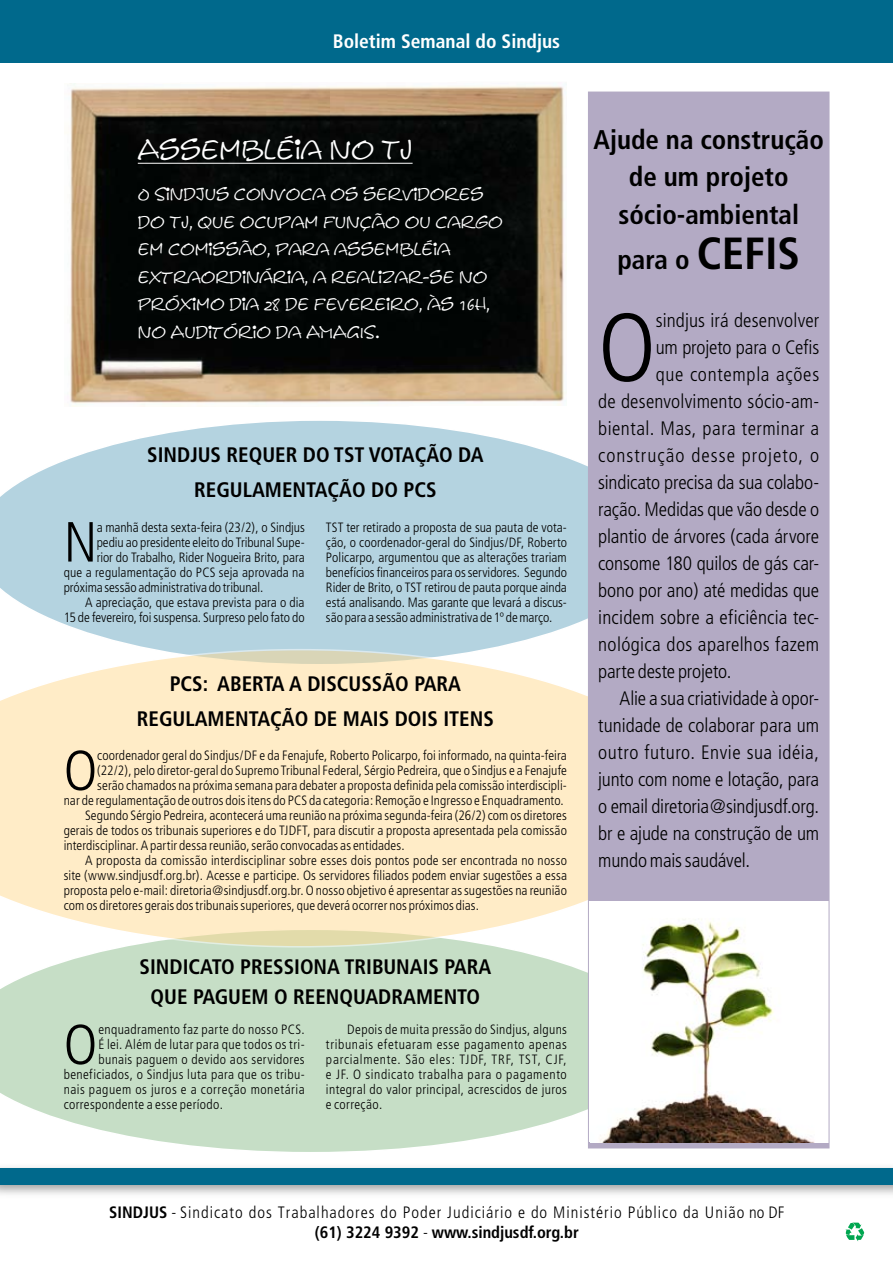
<style>
.page{position:relative;width:893px;height:1263px;background:#fff}
.page>*{position:absolute;margin:0;border:0;box-sizing:border-box;transform-origin:0 0}
.t1{font:300 condensed 96.9px "Frutiger";color:#000}
.t2{font:300 condensed 56.55px "Frutiger";color:#000}
.t3{font:700 condensed 27px/37.5px "Frutiger";color:#000;text-align:center}
.t4{font:26.25px "Calvin";color:#fff}
.t5{font:700 condensed 21px "Frutiger";color:#000}
.t6{font:300 condensed 19.5px "Frutiger";color:#000}
.t7{font:300 condensed 19.5px "Frutiger";letter-spacing:.025em;color:#000}
.t8{font:300 condensed 19.5px "Frutiger";letter-spacing:.02em;color:#000}
.t9{font:300 condensed 19.5px "Frutiger";letter-spacing:.05em;color:#000}
.t10{font:700 condensed 19.5px "Frutiger";color:#fff}
.t11{font:300 condensed 19.5px "Frutiger";letter-spacing:.035em;color:#000}
.t12{font:16.65px/27.6px "Calvin";color:#fff}
.t13{font:300 condensed 16.5px/19.8px "Frutiger";letter-spacing:.06em;color:#000;text-align:center}
.t14{font:300 condensed 13.5px/15px "Frutiger";letter-spacing:.005em;color:#000;text-align:justify}
.t15{font:300 condensed 13.5px "Frutiger";letter-spacing:.03em;color:#000}
.t16{font:300 condensed 13.5px "Frutiger";letter-spacing:.04em;color:#000}
.t17{font:300 condensed 13.5px "Frutiger";letter-spacing:.025em;color:#000}
.s1{font-size:45px}
.s2{font-weight:700}
</style>
<div class="page">
<svg style="left:0;top:947px;width:664px;height:205px;background:#cbe1cb"></svg>
<svg style="left:0;top:420px;width:588px;height:229px;background:#bdd8e3"></svg>
<svg style="left:0;top:649px;width:588px;height:298px;background:#fdeccb"></svg>
<div style="left:0;top:0;width:893px;height:63px;background:#00698c"></div>
<div style="left:0;top:1163px;width:893px;height:36px;background:#000;opacity:.39"></div>
<div style="left:0;top:1168px;width:893px;height:16px;background:#00698c"></div>
<div style="left:588px;top:92px;width:241px;height:1056px;background:#b3aac4"></div>
<img style="left:590px;top:901px;width:237px;height:241px">
<div style="left:588px;top:92px;width:241px;height:1056px;border:1px solid #b3aac4"></div>
<img style="left:330px;top:84px;width:237px;height:322px">
<img style="left:70px;top:83px;width:260px;height:324px">
<hr style="left:138px;top:163px;width:275px;height:1px;background:#fff">
<svg style="left:845px;top:1222px;width:19px;height:19px"></svg>
<h3 class="t10" style="left:333px;top:30px;width:229px">BOLETIM SEMANAL DO SINDJUS</h3>
<h3 class="t4" style="left:138px;top:134px;width:276px">ASSEMBLÉIA NO TJ</h3>
<p class="t12" style="left:138px;top:180px;width:367px">O SINDJUS CONVOCA OS SERVIDORES<br>DO TJ, QUE OCUPAM FUNÇÃO OU CARGO<br>EM COMISSÃO, PARA ASSEMBLÉIA<br>EXTRAORDINÁRIA, A REALIZAR-SE NO<br>PRÓXIMO DIA 28 DE FEVEREIRO, ÀS 16H,<br>NO AUDITÓRIO DA AMAGIS.</p>
<h3 class="t5" style="left:147px;top:443px;width:22px">SINDJUS</h3>
<h3 class="t5" style="left:227px;top:443px;width:48px">REQUER</h3>
<h3 class="t5" style="left:303px;top:443px;width:169px">DO TST VOTAÇÃO DA</h3>
<h3 class="t5" style="left:194px;top:477px;width:72px">REGULAMENTA</h3>
<h3 class="t5" style="left:328px;top:477px;width:110px">ÇÃO DO PCS</h3>
<h2 class="t2" style="left:64px;top:510px;width:35px">N</h2>
<p class="t14" style="left:97px;top:520px;width:210px">a manhã desta sexta-feira (23/2), o Sindjus</p>
<p class="t14" style="left:97px;top:535px;width:210px">pediu ao presidente eleito do Tribunal Supe-</p>
<p class="t14" style="left:97px;top:550px;width:210px">rior do Trabalho, Rider Nogueira Brito, para</p>
<p class="t14" style="left:64px;top:565px;width:242px">que a regulamentação do PCS seja aprovada na</p>
<p class="t14" style="left:64px;top:580px;width:201px">próxima sessão administrativa do tribunal.</p>
<p class="t14" style="left:85px;top:595px;width:221px">A apreciação, que estava prevista para o dia</p>
<p class="t14" style="left:64px;top:610px;width:242px">15 de fevereiro, foi suspensa. Surpreso pelo fato do</p>
<p class="t14" style="left:326px;top:520px;width:243px">TST ter retirado a proposta de sua pauta de vota&shy;ção, o coordenador-geral do Sindjus/DF, Roberto Policarpo, argumentou que as alterações trariam benefícios financeiros para os servidores. Segundo Rider de Brito, o TST retirou de pauta porque ainda está analisando. Mas garante que levará a discus&shy;são para a sessão administrativa de 1º de março.</p>
<h3 class="t5" style="left:170px;top:671px;width:72px">PCS: ABERTA</h3>
<h3 class="t5" style="left:289px;top:671px;width:30px">A DISCUSS</h3>
<h3 class="t5" style="left:382px;top:671px;width:45px">ÃO PARA</h3>
<h3 class="t5" style="left:137px;top:706px;width:72px">REGULAMENTA</h3>
<h3 class="t5" style="left:270px;top:706px;width:85px">ÇÃO DE MAIS</h3>
<h3 class="t5" style="left:395px;top:706px;width:60px">DOIS ITENS</h3>
<h2 class="t2" style="left:64px;top:738px;width:35px">O</h2>
<p class="t14" style="left:97px;top:748px;width:471px">coordenador geral do Sindjus/DF e da Fenajufe, Roberto Policarpo, foi informado, na quinta-feira</p>
<p class="t14" style="left:97px;top:763px;width:471px">(22/2), pelo diretor-geral do Supremo Tribunal Federal, Sérgio Pedreira, que o Sindjus e a Fenajufe</p>
<p class="t14" style="left:97px;top:778px;width:471px">serão chamados na próxima semana para debater a proposta definida pela comissão interdiscipli-</p>
<p class="t14" style="left:64px;top:793px;width:502px">nar de regulamentação de outros dois itens do PCS da categoria: Remoção e Ingresso e Enquadramento.</p>
<p class="t14" style="left:85px;top:808px;width:483px">Segundo Sérgio Pedreira, acontecerá uma reunião na próxima segunda-feira (26/2) com os diretores</p>
<p class="t14" style="left:64px;top:823px;width:505px">gerais de todos os tribunais superiores e do TJDFT, para discutir a proposta apresentada pela comissão</p>
<p class="t14" style="left:64px;top:838px;width:342px">interdisciplinar. A partir dessa reunião, serão convocadas as entidades.</p>
<p class="t14" style="left:85px;top:853px;width:483px">A proposta da comissão interdisciplinar sobre esses dois pontos pode ser encontrada no nosso</p>
<p class="t14" style="left:64px;top:868px;width:505px">site (www.sindjusdf.org.br). Acesse e participe. Os servidores filiados podem enviar sugestões a essa</p>
<p class="t14" style="left:64px;top:883px;width:505px">proposta pelo e-mail: diretoria@sindjusdf.org.br. O nosso objetivo é apresentar as sugestões na reunião</p>
<p class="t14" style="left:64px;top:898px;width:417px">com os diretores gerais dos tribunais superiores, que deverá ocorrer nos próximos dias.</p>
<h3 class="t5" style="left:139px;top:954px;width:112px">SINDICATO PRESSI</h3>
<h3 class="t5" style="left:300px;top:954px;width:56px">ONA TRIBUNAIS</h3>
<h3 class="t5" style="left:445px;top:954px;width:13px">PARA</h3>
<h3 class="t5" style="left:151px;top:984px;width:92px">QUE PAGUEM</h3>
<h3 class="t5" style="left:274px;top:984px;width:31px">O REEN</h3>
<h3 class="t5" style="left:340px;top:984px;width:28px">QUADRAMENT</h3>
<h3 class="t5" style="left:466px;top:984px;width:15px">O</h3>
<h2 class="t2" style="left:64px;top:1012px;width:35px">O</h2>
<p class="t17" style="left:98px;top:1022px;width:208px">enquadramento faz parte do nosso PCS.</p>
<p class="t15" style="left:98px;top:1037px;width:208px">É lei. Além de lutar para que todos os tri-</p>
<p class="t15" style="left:98px;top:1052px;width:208px">bunais paguem o devido aos servidores</p>
<p class="t15" style="left:64px;top:1067px;width:242px">beneficiados, o Sindjus luta para que os tribu-</p>
<p class="t16" style="left:64px;top:1082px;width:242px">nais paguem os juros e a correção monetária</p>
<p class="t15" style="left:64px;top:1097px;width:161px">correspondente a esse período.</p>
<p class="t14" style="left:326px;top:1022px;width:243px;text-indent:21px">Depois de muita pressão do Sindjus, alguns tribunais efetuaram esse pagamento apenas parcialmente. São eles: TJDF, TRF, TST, CJF, e JF. O sindicato trabalha para o pagamento integral do valor principal, acrescidos de juros e correção.</p>
<h3 class="t3" style="left:593px;top:121px;width:232px">AJUDE NA CONSTRUÇÃO<br>DE UM PROJETO<br>SÓCIO-AMBIENTAL</h3>
<h3 class="t3" style="left:617px;top:241px;width:184px">PARA O <span class="s1">CEFIS</span></h3>
<h1 class="t1" style="left:598px;top:293px;width:59px">O</h1>
<h3 class="t6" style="left:656px;top:309px;width:165px">sindjus irá desenvolver</h3>
<h3 class="t6" style="left:656px;top:336px;width:165px">um projeto para o Cefis</h3>
<h3 class="t11" style="left:656px;top:363px;width:165px">que contempla ações</h3>
<h3 class="t6" style="left:598px;top:390px;width:223px">de desenvolvimento sócio-am-</h3>
<h3 class="t7" style="left:598px;top:417px;width:223px">biental. Mas, para terminar a</h3>
<h3 class="t9" style="left:598px;top:444px;width:222px">construção desse projeto, o</h3>
<h3 class="t6" style="left:598px;top:471px;width:223px">sindicato precisa da sua colabo-</h3>
<h3 class="t6" style="left:598px;top:498px;width:222px">ração. Medidas que vão desde o</h3>
<h3 class="t6" style="left:598px;top:525px;width:222px">plantio de árvores (cada árvore</h3>
<h3 class="t6" style="left:598px;top:552px;width:223px">consome 180 quilos de gás car-</h3>
<h3 class="t6" style="left:598px;top:579px;width:222px">bono por ano) até medidas que</h3>
<h3 class="t6" style="left:598px;top:606px;width:223px">incidem sobre a eficiência tec-</h3>
<h3 class="t8" style="left:598px;top:633px;width:222px">nológica dos aparelhos fazem</h3>
<h3 class="t6" style="left:598px;top:660px;width:135px">parte deste projeto.</h3>
<h3 class="t6" style="left:619px;top:687px;width:201px">Alie a sua criatividade à opor-</h3>
<h3 class="t6" style="left:598px;top:714px;width:222px">tunidade de colaborar para um</h3>
<h3 class="t7" style="left:598px;top:741px;width:222px">outro futuro. Envie sua idéia,</h3>
<h3 class="t6" style="left:598px;top:768px;width:223px">junto com nome e lotação, para</h3>
<h3 class="t6" style="left:598px;top:795px;width:223px">o email diretoria@sindjusdf.org.</h3>
<h3 class="t6" style="left:598px;top:822px;width:223px">br e ajude na construção de um</h3>
<h3 class="t6" style="left:598px;top:849px;width:153px">mundo mais saudável.</h3>
<p class="t13" style="left:109px;top:1203px;width:677px"><span class="s2">SINDJUS</span> - Sindicato dos Trabalhadores do Poder Judiciário e do Ministério Público da União no DF <span class="s2">(61) 3224 9392</span> - <span class="s2">WWW.SINDJUSDF.ORG.BR</span></p>
</div>
